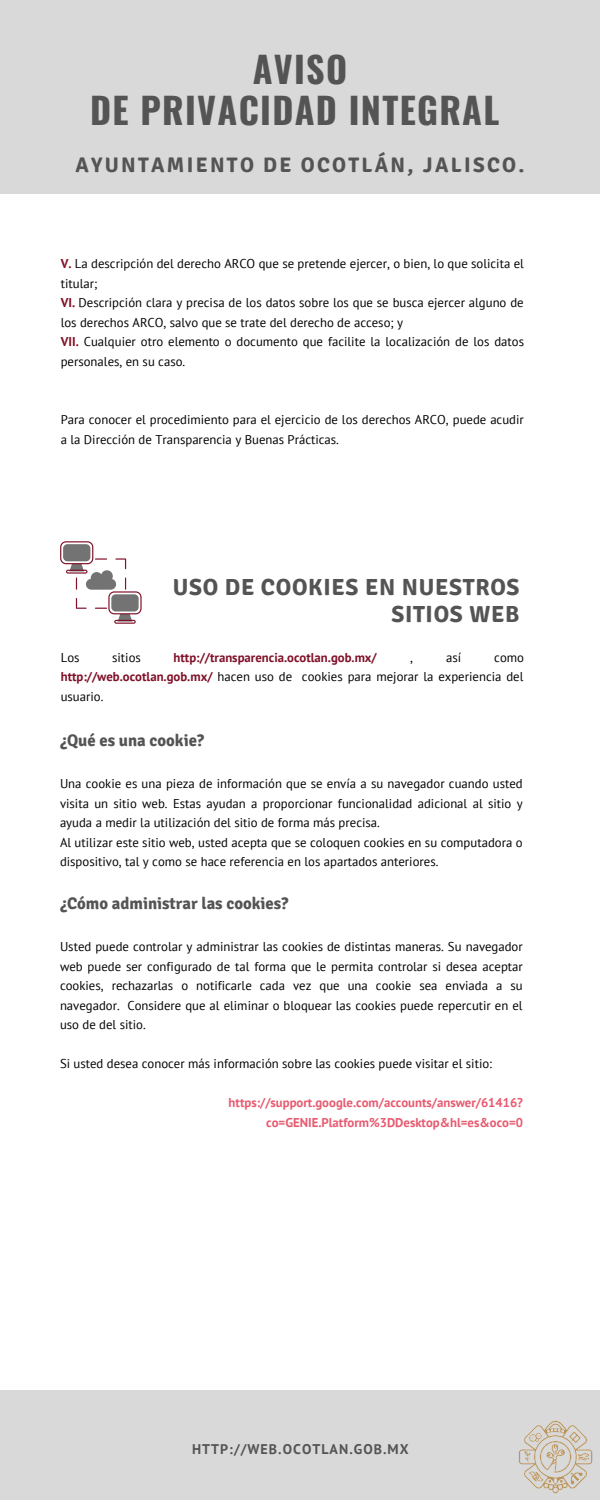
<style>
.page{position:relative;width:600px;height:1500px;background:#d9d9d9}
.page>*{position:absolute;margin:0;border:0;box-sizing:border-box;transform-origin:0 0}
.t1{font:700 36px "Oswald";letter-spacing:.035em;color:#545454}
.t2{font:700 23.3px/27px "Signika";letter-spacing:.03em;color:#545454;text-align:right}
.t3{font:700 21px "Signika";letter-spacing:.11em;color:#545454}
.t4{font:700 16.7px "Signika";color:#545454}
.t5{font:700 14px "PT Sans";letter-spacing:.075em;color:#545454}
.t6{font:12.8px/19.5px "PT Sans";color:#000}
.t7{font:700 12.8px/19.5px "PT Sans";color:#e75a70;text-align:right}
.t8{font:700 12.8px "PT Sans";color:#801128}
.s1{font-weight:700;color:#801128}
</style>
<div class="page">
<div style="left:0;top:194px;width:600px;height:1196px;background:#fff"></div>
<svg style="left:60px;top:541px;width:82px;height:83px"></svg>
<img style="left:518px;top:1420px;width:75px;height:74px">
<p class="t1" style="left:253px;top:41px;width:96px">AVISO</p>
<p class="t1" style="left:90px;top:82px;width:411px">DE PRIVACIDAD INTEGRAL</p>
<p class="t3" style="left:75px;top:153px;width:451px">AYUNTAMIENTO DE OCOTLÁN, JALISCO.</p>
<p class="t6" style="left:61px;top:254px;width:465px"><span class="s1">V.</span> La descripción del derecho ARCO que se pretende ejercer, o bien, lo que solicita el titular;</p>
<p class="t6" style="left:61px;top:293px;width:464px"><span class="s1">VI.</span> Descripción clara y precisa de los datos sobre los que se busca ejercer alguno de los derechos ARCO, salvo que se trate del derecho de acceso; y</p>
<p class="t6" style="left:61px;top:332px;width:465px"><span class="s1">VII.</span> Cualquier otro elemento o documento que facilite la localización de los datos personales, en su caso.</p>
<p class="t6" style="left:61px;top:410px;width:465px">Para conocer el procedimiento para el ejercicio de los derechos ARCO, puede acudir a la Dirección de Transparencia y Buenas Prácticas.</p>
<p class="t2" style="left:173px;top:574px;width:348px">USO DE COOKIES EN NUESTROS<br>SITIOS WEB</p>
<p class="t6" style="left:446px;top:647px;width:17px">así</p>
<p class="t6" style="left:61px;top:647px;width:20px">Los</p>
<p class="t6" style="left:112px;top:647px;width:30px">sitios</p>
<p class="t8" style="left:174px;top:649px;width:205px">http://transparencia.ocotlan.gob.mx/</p>
<p class="t6" style="left:410px;top:647px;width:4px">,</p>
<p class="t6" style="left:61px;top:647px;width:465px;text-align:justify;text-indent:434px">como <span class="s1">http://web.ocotlan.gob.mx/</span> hacen uso de cookies para mejorar la experiencia del usuario.</p>
<p class="t4" style="left:60px;top:731px;width:146px">¿Qué es una cookie?</p>
<p class="t6" style="left:60px;top:774px;width:464px;text-align:justify">Una cookie es una pieza de información que se envía a su navegador cuando usted visita un sitio web. Estas ayudan a proporcionar funcionalidad adicional al sitio y ayuda a medir la utilización del sitio de forma más precisa.</p>
<p class="t6" style="left:60px;top:832px;width:464px">Al utilizar este sitio web, usted acepta que se coloquen cookies en su computadora o dispositivo, tal y como se hace referencia en los apartados anteriores.</p>
<p class="t4" style="left:60px;top:894px;width:230px">¿Cómo administrar las cookies?</p>
<p class="t6" style="left:60px;top:937px;width:464px;text-align:justify">Usted puede controlar y administrar las cookies de distintas maneras. Su navegador web puede ser configurado de tal forma que le permita controlar si desea aceptar cookies, rechazarlas o notificarle cada vez que una cookie sea enviada a su navegador. Considere que al eliminar o bloquear las cookies puede repercutir en el uso de del sitio.</p>
<p class="t6" style="left:60px;top:1054px;width:434px">Si usted desea conocer más información sobre las cookies puede visitar el sitio:</p>
<p class="t7" style="left:229px;top:1093px;width:296px">https://support.google.com/accounts/answer/61416? co=GENIE.Platform%3DDesktop&amp;hl=es&amp;oco=0</p>
<p class="t5" style="left:192px;top:1439px;width:218px">HTTP://WEB.OCOTLAN.GOB.MX</p>
</div>
